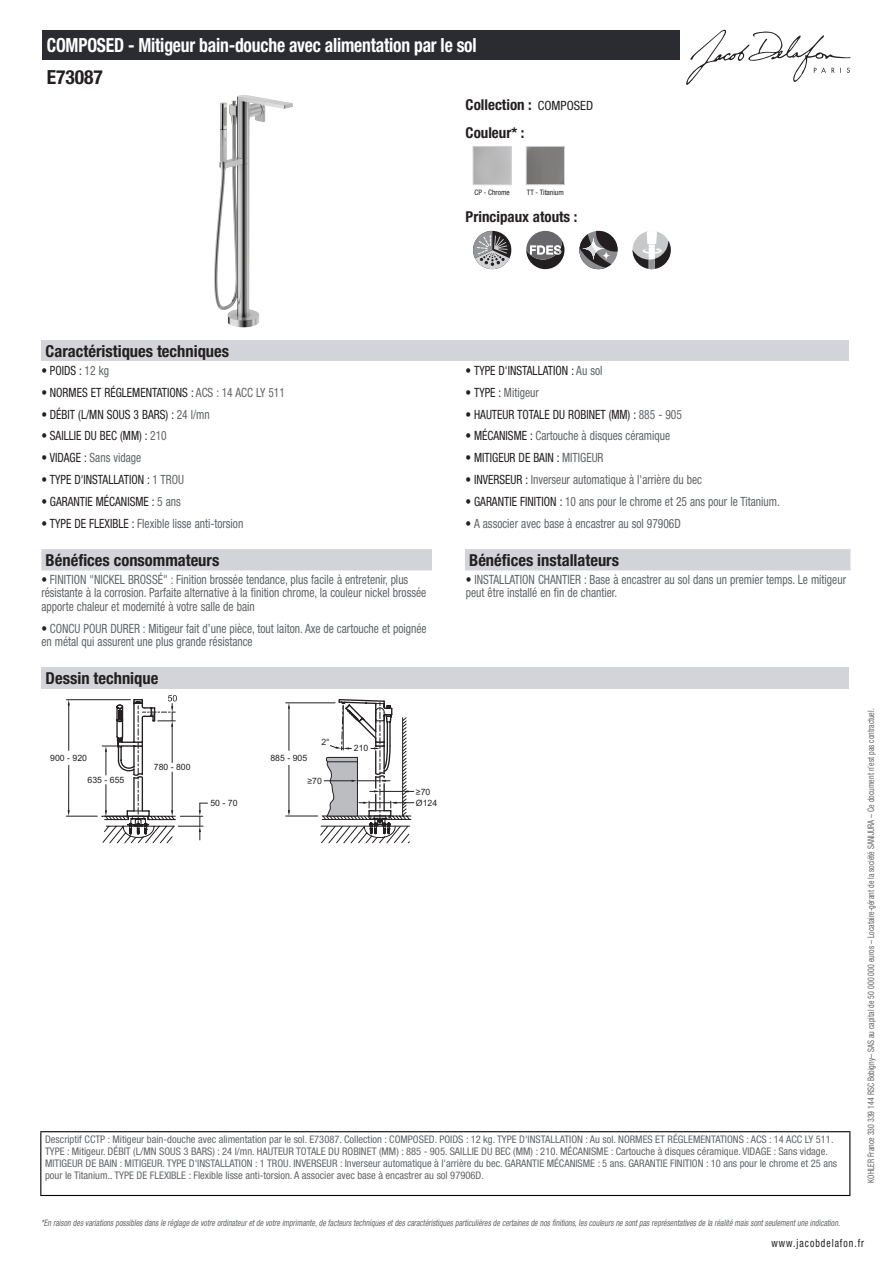
<style>
.page{position:relative;width:893px;height:1263px;background:#fff}
.page>*{position:absolute;margin:0;border:0;box-sizing:border-box;transform-origin:0 0}
.t1{font:700 condensed 19.5px "Helvetica Neue LT Std";letter-spacing:-.01em;color:#fff;scale:.9 1}
.t2{font:700 condensed 19.5px "Helvetica Neue LT Std";color:#231f20}
.t3{font:700 condensed 16.5px "Helvetica Neue LT Std";color:#231f20}
.t4{font:700 condensed 15px/27.8px "Helvetica Neue LT Std";color:#231f20}
.t5{font:condensed 12.75px/13.5px "Helvetica Neue LT Std";color:#626568;scale:.9 1}
.t6{font:condensed 12.75px "Helvetica Neue LT Std";color:#231f20;scale:.9 1}
.t7{font:condensed 11.25px "Helvetica Neue LT Std";letter-spacing:.1em;color:#231f20;scale:.87 1}
.t8{font:condensed 10.5px/12px "Helvetica Neue LT Std";color:#626568}
.t9{font:italic condensed 9px "Helvetica Neue LT Std";color:#626568;scale:.87 1}
.t10{font:condensed 9px "Helvetica Neue LT Std";color:#626568;scale:.87 1}
.t11{font:8.7px "Arial";color:#231f20}
.t12{font:condensed 7.5px "Helvetica Neue LT Std";color:#231f20}
.s1{font-weight:400;font-size:12.75px}
.s2{color:#626568}
.s3{color:#231f20}
</style>
<div class="page">
<svg style="left:686px;top:30px;width:164px;height:55px"></svg>
<img style="left:214px;top:95px;width:79px;height:232px">
<div style="left:473px;top:146px;width:39px;height:39px;border:1px solid #d3d4da"></div>
<div style="left:526px;top:146px;width:39px;height:39px;border:1px solid #d3d4da"></div>
<svg style="left:473px;top:231px;width:38px;height:38px"></svg>
<svg style="left:526px;top:231px;width:38px;height:38px"></svg>
<svg style="left:579px;top:231px;width:39px;height:38px"></svg>
<svg style="left:632px;top:231px;width:39px;height:38px"></svg>
<div style="left:41px;top:340px;width:808px;height:21px;background:#d3d4da"></div>
<div style="left:41px;top:549px;width:809px;height:21px;background:#d3d4da"></div>
<div style="left:432px;top:549px;width:33px;height:21px;background:#fff"></div>
<div style="left:41px;top:667px;width:808px;height:22px;background:#d3d4da"></div>
<hr style="left:68px;top:704px;width:1px;height:46px;background:#231f20">
<hr style="left:68px;top:765px;width:1px;height:47px;background:#231f20">
<hr style="left:66px;top:699px;width:64px;height:1px;background:#231f20">
<hr style="left:66px;top:816px;width:31px;height:1px;background:#231f20">
<svg style="left:102px;top:695px;width:312px;height:148px"></svg>
<div style="left:43px;top:30px;width:637px;height:30px;background:#2a2c32"></div>
<hr style="left:40px;top:1131px;width:810px;height:1px;background:#040503">
<hr style="left:40px;top:1132px;width:1px;height:63px;background:#040503">
<hr style="left:849px;top:1132px;width:1px;height:63px;background:#040503">
<hr style="left:40px;top:1195px;width:810px;height:1px;background:#040503">
<h1 class="t1" style="left:47px;top:33px;width:479px">COMPOSED - Mitigeur bain-douche avec alimentation par le sol</h1>
<h1 class="t2" style="left:47px;top:65px;width:58px">E73087</h1>
<p class="t4" style="left:466px;top:90px;width:129px">Collection : <span class="s1">COMPOSED<br></span>Couleur* :</p>
<p class="t12" style="left:474px;top:188px;width:37px">CP - Chrome</p>
<p class="t12" style="left:527px;top:188px;width:38px">TT - Titanium</p>
<p class="t4" style="left:466px;top:203px;width:113px">Principaux atouts :</p>
<p class="t3" style="left:46px;top:341px;width:185px">Caractéristiques techniques</p>
<p class="t6" style="left:41px;top:363px;width:77px">• POIDS : <span class="s2">12 kg</span></p>
<p class="t6" style="left:466px;top:363px;width:154px">• TYPE D'INSTALLATION : <span class="s2">Au sol</span></p>
<p class="t6" style="left:41px;top:385px;width:272px">• NORMES ET RÉGLEMENTATIONS : <span class="s2">ACS : 14 ACC LY 511</span></p>
<p class="t5" style="left:466px;top:385px;width:83px"><span class="s3">• TYPE :</span> Mitigeur</p>
<p class="t6" style="left:41px;top:407px;width:189px">• DÉBIT (L/MN SOUS 3 BARS) : <span class="s2">24 l/mn</span></p>
<p class="t6" style="left:466px;top:407px;width:242px">• HAUTEUR TOTALE DU ROBINET (MM) : <span class="s2">885 - 905</span></p>
<p class="t6" style="left:41px;top:428px;width:141px">• SAILLIE DU BEC (MM) : <span class="s2">210</span></p>
<p class="t5" style="left:466px;top:429px;width:229px"><span class="s3">• MÉCANISME :</span> Cartouche à disques céramique</p>
<p class="t5" style="left:41px;top:451px;width:113px"><span class="s3">• VIDAGE :</span> Sans vidage</p>
<p class="t6" style="left:466px;top:450px;width:155px">• MITIGEUR DE BAIN : <span class="s2">MITIGEUR</span></p>
<p class="t6" style="left:41px;top:472px;width:160px">• TYPE D'INSTALLATION : <span class="s2">1 TROU</span></p>
<p class="t5" style="left:466px;top:473px;width:264px"><span class="s3">• INVERSEUR :</span> Inverseur automatique à l'arrière du bec</p>
<p class="t6" style="left:41px;top:494px;width:156px">• GARANTIE MÉCANISME : <span class="s2">5 ans</span></p>
<p class="t5" style="left:466px;top:495px;width:351px"><span class="s3">• GARANTIE FINITION :</span> 10 ans pour le chrome et 25 ans pour le Titanium.</p>
<p class="t5" style="left:41px;top:516px;width:226px"><span class="s3">• TYPE DE FLEXIBLE :</span> Flexible lisse anti-torsion</p>
<p class="t5" style="left:466px;top:516px;width:241px"><span class="s3">•</span> A associer avec base à encastrer au sol 97906D</p>
<p class="t3" style="left:46px;top:550px;width:175px">Bénéfices consommateurs</p>
<p class="t3" style="left:469px;top:550px;width:151px">Bénéfices installateurs</p>
<p class="t5" style="left:41px;top:572px;width:429px"><span class="s3">•</span> FINITION "NICKEL BROSSÉ" : Finition brossée tendance, plus facile à entretenir, plus résistante à la corrosion. Parfaite alternative à la finition chrome, la couleur nickel brossée apporte chaleur et modernité à votre salle de bain</p>
<p class="t5" style="left:466px;top:572px;width:424px"><span class="s3">•</span> INSTALLATION CHANTIER : Base à encastrer au sol dans un premier temps. Le mitigeur peut être installé en fin de chantier.</p>
<p class="t5" style="left:41px;top:621px;width:430px"><span class="s3">•</span> CONCU POUR DURER : Mitigeur fait d’une pièce, tout laiton. Axe de cartouche et poignée en métal qui assurent une plus grande résistance</p>
<p class="t3" style="left:46px;top:668px;width:114px">Dessin technique</p>
<p class="t11" style="left:50px;top:752px;width:38px">900 - 920</p>
<p class="t11" style="left:88px;top:774px;width:38px">635 - 655</p>
<p class="t11" style="left:154px;top:762px;width:38px">780 - 800</p>
<p class="t11" style="left:210px;top:797px;width:29px">50 - 70</p>
<p class="t11" style="left:270px;top:752px;width:38px">885 - 905</p>
<p class="t11" style="left:321px;top:737px;width:10px">2°</p>
<p class="t11" style="left:307px;top:775px;width:16px">≥70</p>
<p class="t11" style="left:354px;top:742px;width:16px">210</p>
<p class="t11" style="left:416px;top:786px;width:16px">≥70</p>
<p class="t11" style="left:416px;top:797px;width:23px">Ø124</p>
<p class="t8" style="left:45px;top:1134px;width:794px">Descriptif CCTP : Mitigeur bain-douche avec alimentation par le sol. E73087. Collection : COMPOSED. POIDS : 12 kg. TYPE D'INSTALLATION : Au sol. NORMES ET RÉGLEMENTATIONS : ACS : 14 ACC LY 511.<br>TYPE : Mitigeur. DÉBIT (L/MN SOUS 3 BARS) : 24 l/mn. HAUTEUR TOTALE DU ROBINET (MM) : 885 - 905. SAILLIE DU BEC (MM) : 210. MÉCANISME : Cartouche à disques céramique. VIDAGE : Sans vidage.<br>MITIGEUR DE BAIN : MITIGEUR. TYPE D'INSTALLATION : 1 TROU. INVERSEUR : Inverseur automatique à l'arrière du bec. GARANTIE MÉCANISME : 5 ans. GARANTIE FINITION : 10 ans pour le chrome et 25 ans pour le Titanium.. TYPE DE FLEXIBLE : Flexible lisse anti-torsion. A associer avec base à encastrer au sol 97906D.</p>
<p class="t10" style="left:866px;top:1183px;width:547px;rotate:-90deg">KOHLER France 330 339 144 RSC Bobigny– SAS au capital de 50 000 000 euros – Locataire-gérant de la société SANIJURA – Ce document n’est pas contractuel.</p>
<p class="t9" style="left:41px;top:1217px;width:922px">*En raison desvariationspossiblesdansle réglage de votre ordinateuretde votre imprimante,de facteurstechniquesetdescaractéristiquesparticulièresde certainesde nosfinitions,lescouleursne sontpasreprésentativesde la réalité maissontseulementune indication.</p>
<p class="t7" style="left:772px;top:1237px;width:108px">www.jacobdelafon.fr</p>
</div>
